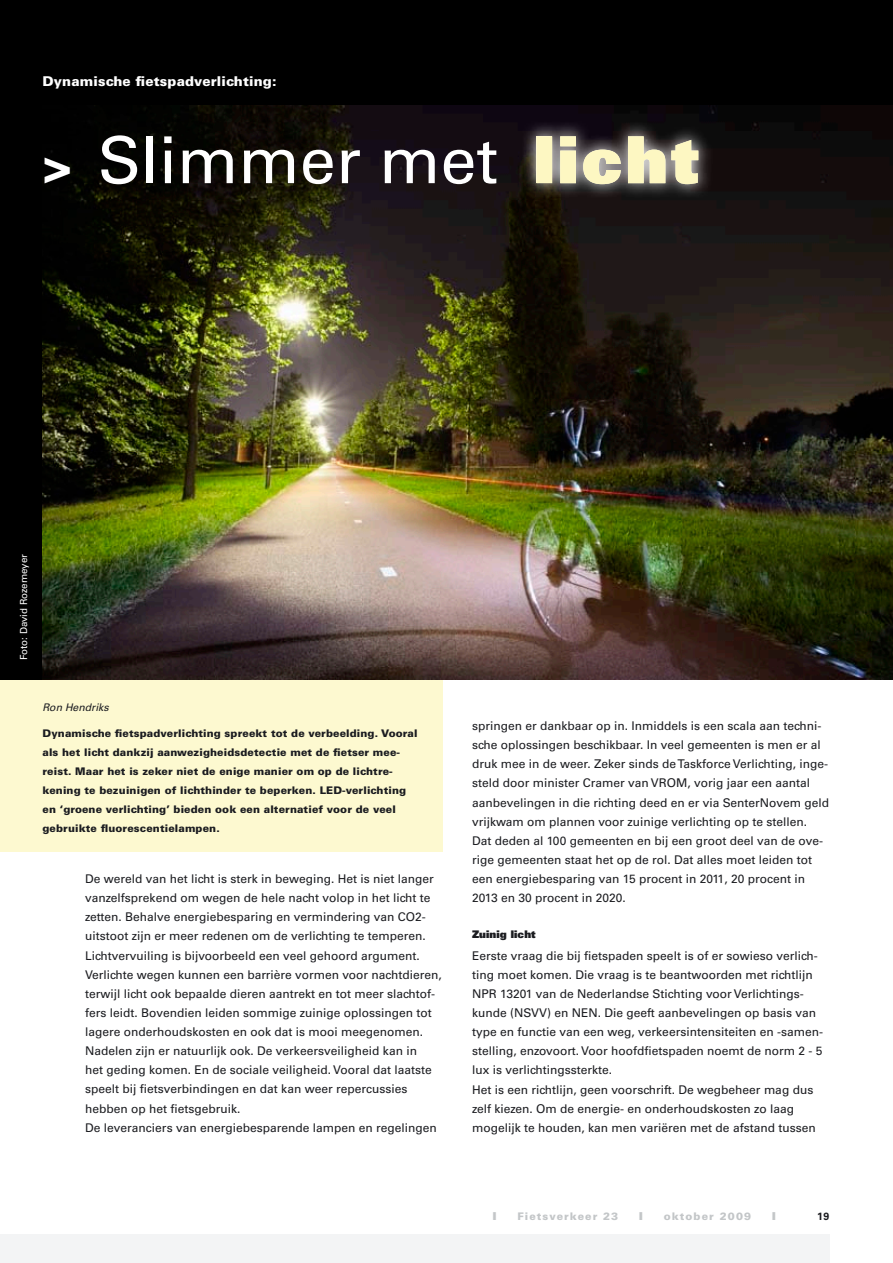
<style>
.page{position:relative;width:893px;height:1263px;background:#fff}
.page>*{position:absolute;margin:0;border:0;box-sizing:border-box;transform-origin:0 0}
.t1{font:64.95px "Univers LT";color:#fff}
.t2{font:900 13.5px "Univers LT";letter-spacing:.01em;color:#fff}
.t3{font:12px/19.2px "Univers LT";color:#1b1c20}
.t4{font:900 10.8px "Univers LT";color:#c3c6c8;scale:1.2 1}
.t5{font:900 10.5px/19.2px "Univers LT";letter-spacing:.01em;color:#1b1c20}
.t6{font:900 10.5px "Univers LT";letter-spacing:.1em;color:#c3c6c8}
.t7{font:900 10.5px "Univers";letter-spacing:.01em;color:#1b1c20}
.t8{font:italic 10.5px "Univers LT";color:#1b1c20}
.t9{font:700 10.5px "Univers LT";color:#1b1c20}
.t10{font:9.75px "Univers LT";color:#fff}
.s1{font-family:"Univers";font-weight:900;font-size:49.5px}
.s2{font-family:"Univers";font-weight:900;color:#fdf7c2}
</style>
<div class="page">
<div style="left:0;top:105px;width:442px;height:746px;background:#fdf9d0"></div>
<div style="left:0;top:0;width:893px;height:679px;background:#000"></div>
<div style="left:0;top:1234px;width:829px;height:29px;background:#f3f4f5"></div>
<img style="left:43px;top:105px;width:850px;height:574px">
<svg style="left:520px;top:120px;width:193px;height:78px"></svg>
<svg style="left:536px;top:136px;width:162px;height:48px;background:#bcb79a"></svg>
<p class="t2" style="left:43px;top:73px;width:236px">Dynamische fietspadverlichting:</p>
<h1 class="t1" style="left:43px;top:122px;width:658px"><span class="s1">&gt;</span> Slimmer met <span class="s2">licht</span></h1>
<p class="t10" style="left:18px;top:660px;width:108px;rotate:-90deg">Foto: David Rozemeyer</p>
<p class="t8" style="left:43px;top:701px;width:68px">Ron Hendriks</p>
<p class="t5" style="left:43px;top:723px;width:377px">Dynamische fietspadverlichting spreekt tot de verbeelding. Vooral als het licht dankzij aanwezigheidsdetectie met de fietser mee&shy;reist. Maar het is zeker niet de enige manier om op de lichtre&shy;kening te bezuinigen of lichthinder te beperken. LED-verlichting en ‘groene verlichting’ bieden ook een alternatief voor de veel gebruikte fluorescentielampen.</p>
<p class="t3" style="left:85px;top:869px;width:358px">De wereld van het licht is sterk in beweging. Het is niet langer vanzelfsprekend om wegen de hele nacht volop in het licht te zetten. Behalve energiebesparing en vermindering van CO2- uitstoot zijn er meer redenen om de verlichting te temperen.<br>Lichtvervuiling is bijvoorbeeld een veel gehoord argument.<br>Verlichte wegen kunnen een barrière vormen voor nachtdieren, terwijl licht ook bepaalde dieren aantrekt en tot meer slachtof&shy;fers leidt. Bovendien leiden sommige zuinige oplossingen tot lagere onderhoudskosten en ook dat is mooi meegenomen.<br>Nadelen zijn er natuurlijk ook. De verkeersveiligheid kan in<br>het geding komen. En de sociale veiligheid. Vooral dat laatste speelt bij fietsverbindingen en dat kan weer repercussies hebben op het fietsgebruik.<br>De leveranciers van energiebesparende lampen en regelingen</p>
<p class="t3" style="left:472px;top:716px;width:359px">springen er dankbaar op in. Inmiddels is een scala aan techni&shy;sche oplossingen beschikbaar. In veel gemeenten is men er al druk mee in de weer. Zeker sinds de Taskforce Verlichting, inge&shy;steld door minister Cramer van VROM, vorig jaar een aantal aanbevelingen in die richting deed en er via SenterNovem geld vrijkwam om plannen voor zuinige verlichting op te stellen.<br>Dat deden al 100 gemeenten en bij een groot deel van de ove&shy;rige gemeenten staat het op de rol. Dat alles moet leiden tot een energiebesparing van 15 procent in 2011, 20 procent in 2013 en 30 procent in 2020.</p>
<p class="t7" style="left:472px;top:927px;width:65px">Zuinig licht</p>
<p class="t3" style="left:472px;top:946px;width:353px">Eerste vraag die bij fietspaden speelt is of er sowieso verlich&shy;ting moet komen. Die vraag is te beantwoorden met richtlijn NPR 13201 van de Nederlandse Stichting voor Verlichtings&shy;kunde (NSVV) en NEN. Die geeft aanbevelingen op basis van type en functie van een weg, verkeersintensiteiten en -samen&shy;stelling, enzovoort. Voor hoofdfietspaden noemt de norm 2 - 5 lux is verlichtingssterkte.<br>Het is een richtlijn, geen voorschrift. De wegbeheer mag dus zelf kiezen. Om de energie- en onderhoudskosten zo laag mogelijk te houden, kan men variëren met de afstand tussen</p>
<p class="t4" style="left:492px;top:1209px;width:5px">I</p>
<p class="t6" style="left:517px;top:1209px;width:102px">Fietsverkeer 23</p>
<p class="t4" style="left:639px;top:1209px;width:5px">I</p>
<p class="t6" style="left:664px;top:1209px;width:89px">oktober 2009</p>
<p class="t4" style="left:772px;top:1209px;width:5px">I</p>
<p class="t9" style="left:817px;top:1210px;width:13px">19</p>
</div>
